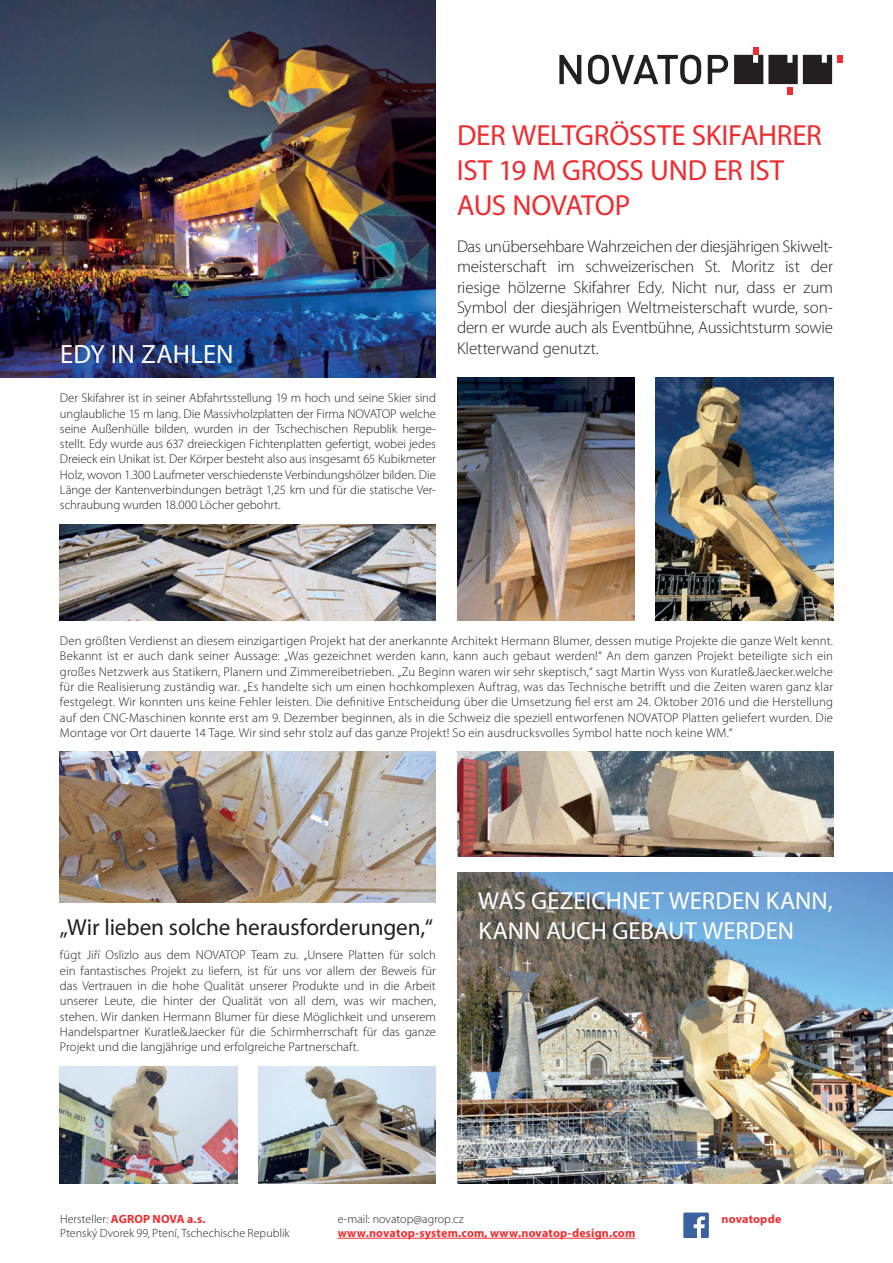
<style>
.page{position:relative;width:893px;height:1263px;background:#fff}
.page>*{position:absolute;margin:0;border:0;box-sizing:border-box;transform-origin:0 0}
.t1{font:29.25px/35px "Myriad Pro";letter-spacing:-.02em;color:#ee2d30}
.t2{font:26.55px "Myriad Pro";letter-spacing:.005em;color:#fff}
.t3{font:24.75px/29.7px "Myriad Pro";letter-spacing:.005em;color:#fff}
.t4{font:23.25px "Myriad Pro";letter-spacing:-.01em;color:#231f20}
.t5{font:300 16.95px/20.4px "Myriad Pro";letter-spacing:-.015em;color:#231f20;text-align:justify}
.t6{font:300 12.75px/15.3px "Myriad Pro";letter-spacing:.005em;color:#231f20;text-align:justify}
.t7{font:300 12px/14.4px "Myriad Pro";letter-spacing:.005em;color:#231f20}
.t8{font:700 12px "Myriad Pro";letter-spacing:.015em;color:#ee2d30}
.s1{font-weight:700;color:#ee2d30}
</style>
<div class="page">
<img style="left:0;top:0;width:436px;height:378px">
<img style="left:60px;top:524px;width:376px;height:97px">
<img style="left:655px;top:378px;width:178px;height:243px">
<img style="left:457px;top:378px;width:177px;height:243px">
<svg style="left:559px;top:55px;width:22px;height:29px"></svg>
<svg style="left:588px;top:55px;width:113px;height:29px"></svg>
<svg style="left:708px;top:55px;width:20px;height:29px"></svg>
<div style="left:753px;top:47px;width:5px;height:8px;background:#ee2d30"></div>
<div style="left:787px;top:87px;width:5px;height:8px;background:#ee2d30"></div>
<svg style="left:734px;top:55px;width:98px;height:29px;background:#433f40"></svg>
<div style="left:837px;top:55px;width:5px;height:8px;background:#ee2d30"></div>
<img style="left:60px;top:1066px;width:177px;height:117px">
<img style="left:258px;top:1066px;width:178px;height:117px">
<img style="left:457px;top:752px;width:376px;height:105px">
<img style="left:60px;top:752px;width:376px;height:150px">
<img style="left:457px;top:872px;width:436px;height:311px">
<hr style="left:338px;top:1238px;width:297px;height:1px;background:#ee2d30">
<div style="left:683px;top:1212px;width:26px;height:26px;background:#3b619f"></div>
<svg style="left:694px;top:1216px;width:11px;height:22px"></svg>
<h1 class="t1" style="left:457px;top:117px;width:364px;text-indent:152px">ÖSSTE SKI FAHRER<br>IST 19 M GROSS UND</h1>
<h1 class="t1" style="left:457px;top:117px;width:109px">DER WELTGR</h1>
<h1 class="t1" style="left:713px;top:152px;width:48px">ER IST</h1>
<h2 class="t2" style="left:60px;top:337px;width:175px">EDY IN ZAHLEN</h2>
<p class="t6" style="left:60px;top:391px;width:377px">Der Skifahrer ist in seiner Abfahrtsstellung 19 m hoch und seine Skier sind unglaubliche 15 m lang. Die Massivholzplatten der Firma NOVATOP welche seine Außenhülle bilden, wurden in der Tschechischen Republik herge&shy;stellt. Edy wurde aus 637 dreieckigen Fichtenplatten gefertigt, wobei jedes Dreieck ein Unikat ist. Der Körper besteht also aus insgesamt 65 Kubikmeter Holz, wovon 1.300 Laufmeter verschiedenste Verbindungshölzer bilden. Die Länge der Kantenverbindungen beträgt 1,25 km und für die statische Ver&shy;schraubung wurden 18.000 Löcher gebohrt.</p>
<h1 class="t1" style="left:457px;top:187px;width:17px">AUS</h1>
<h1 class="t1" style="left:512px;top:187px;width:119px">NOVATOP</h1>
<p class="t5" style="left:457px;top:236px;width:378px">Das unübersehbare Wahrzeichen der diesjährigen Skiwelt&shy;meisterschaft im schweizerischen St. Moritz ist der riesige hölzerne Skifahrer Edy. Nicht nur, dass er zum Symbol der diesjährigen Weltmeisterschaft wurde, son&shy;dern er wurde auch als Eventbühne, Aussichtsturm sowie Kletterwand genutzt.</p>
<p class="t6" style="left:60px;top:633px;width:775px">Den größten Verdienst an diesem einzigartigen Projekt hat der anerkannte Architekt Hermann Blumer, dessen mutige Projekte die ganze Welt kennt.<br>Bekannt ist er auch dank seiner Aussage: „Was gezeichnet werden kann, kann auch gebaut werden!“ An dem ganzen Projekt beteiligte sich ein großes Netzwerk aus Statikern, Planern und Zimmereibetrieben. „Zu Beginn waren wir sehr skeptisch,“ sagt Martin Wyss von Kuratle&amp;Jaecker.welche für die Realisierung zuständig war. „Es handelte sich um einen hochkomplexen Auftrag, was das Technische betrifft und die Zeiten waren ganz klar festgelegt. Wir konnten uns keine Fehler leisten. Die definitive Entscheidung über die Umsetzung fiel erst am 24. Oktober 2016 und die Herstellung auf den CNC-Maschinen konnte erst am 9. Dezember beginnen, als in die Schweiz die speziell entworfenen NOVATOP Platten geliefert wurden. Die Montage vor Ort dauerte 14 Tage. Wir sind sehr stolz auf das ganze Projekt! So ein ausdrucksvolles Symbol hatte noch keine WM.“</p>
<h3 class="t4" style="left:60px;top:913px;width:374px">„WIR LIEBEN SOLCHE HERAUSFORDERUNGEN,“</h3>
<p class="t6" style="left:60px;top:948px;width:377px">fügt Jiří Oslizlo aus dem NOVATOP Team zu. „Unsere Platten für solch ein fantastisches Projekt zu liefern, ist für uns vor allem der Beweis für das Vertrauen in die hohe Qualität unserer Produkte und in die Arbeit unserer Leute, die hinter der Qualität von all dem, was wir machen, stehen. Wir danken Hermann Blumer für diese Möglichkeit und unserem Handelspartner Kuratle&amp;Jaecker für die Schirmherrschaft für das ganze Projekt und die langjährige und erfolgreiche Partnerschaft.</p>
<h3 class="t3" style="left:478px;top:886px;width:356px">WAS GEZEICHNET WERDEN KANN,<br>KANN AUCH GEBAUT WERDEN</h3>
<p class="t7" style="left:60px;top:1211px;width:231px">Hersteller: <span class="s1">AGROP NOVA a.s.<br></span>Ptenský Dvorek 99, Ptení, Tschechische Republik</p>
<p class="t8" style="left:722px;top:1211px;width:61px">novatopde</p>
<p class="t7" style="left:338px;top:1211px;width:127px">e-mail: novatop@agrop.cz</p>
<p class="t8" style="left:338px;top:1225px;width:299px">www.novatop-system.com, www.novatop-design.com</p>
</div>
